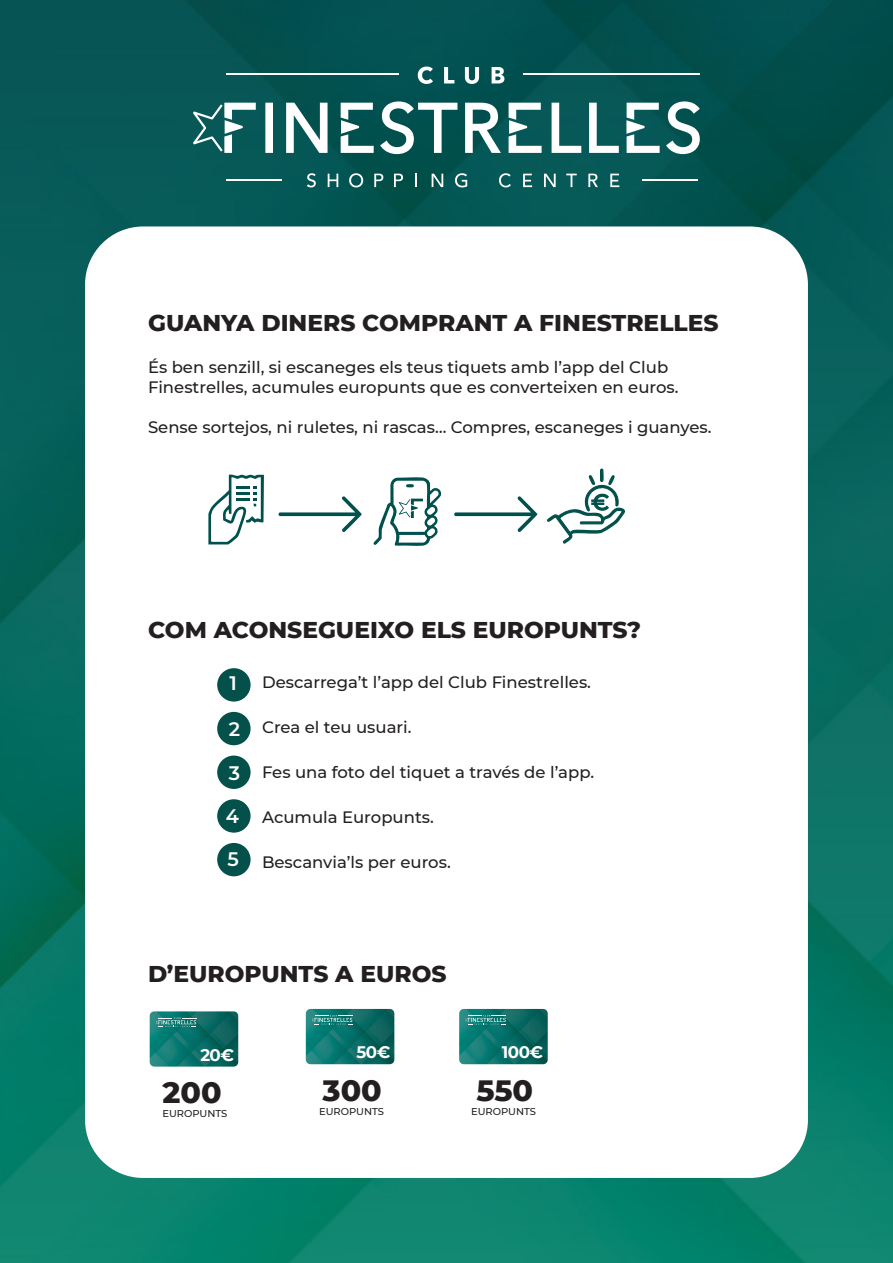
<style>
.page{position:relative;width:893px;height:1263px;background:#fff}
.page>*{position:absolute;margin:0;border:0;box-sizing:border-box;transform-origin:0 0}
.t1{font:800 30px "Montserrat";color:#231f20}
.t2{font:800 23.4px "Montserrat";color:#231f20}
.t3{font:600 19.5px/42.8px "Montserrat";color:#fff}
.t4{font:700 16.65px "Montserrat";letter-spacing:-.03em;color:#fff}
.t5{font:500 16.5px/19.8px "Montserrat";color:#231f20}
.t6{font:500 9.9px "Montserrat";color:#231f20}
</style>
<div class="page">
<img style="left:0;top:0;width:893px;height:1263px">
<svg style="left:193px;top:101px;width:507px;height:53px"></svg>
<hr style="left:643px;top:179px;width:55px;height:2px;background:#fff">
<hr style="left:226px;top:179px;width:55px;height:2px;background:#fff">
<svg style="left:307px;top:173px;width:9px;height:14px"></svg>
<svg style="left:328px;top:174px;width:10px;height:13px"></svg>
<svg style="left:349px;top:173px;width:14px;height:14px"></svg>
<svg style="left:374px;top:174px;width:9px;height:13px"></svg>
<svg style="left:394px;top:174px;width:9px;height:13px"></svg>
<svg style="left:415px;top:174px;width:2px;height:13px"></svg>
<svg style="left:432px;top:174px;width:11px;height:13px"></svg>
<svg style="left:455px;top:173px;width:12px;height:14px"></svg>
<svg style="left:499px;top:173px;width:12px;height:14px"></svg>
<svg style="left:523px;top:174px;width:9px;height:13px"></svg>
<svg style="left:544px;top:174px;width:12px;height:13px"></svg>
<svg style="left:566px;top:174px;width:11px;height:13px"></svg>
<svg style="left:588px;top:174px;width:10px;height:13px"></svg>
<svg style="left:610px;top:174px;width:9px;height:13px"></svg>
<hr style="left:226px;top:73px;width:173px;height:2px;background:#fff">
<hr style="left:523px;top:73px;width:177px;height:2px;background:#fff">
<svg style="left:418px;top:67px;width:15px;height:17px"></svg>
<svg style="left:444px;top:67px;width:10px;height:16px"></svg>
<svg style="left:465px;top:67px;width:14px;height:17px"></svg>
<svg style="left:492px;top:67px;width:12px;height:16px"></svg>
<div style="left:85px;top:226px;width:723px;height:952px;background:#fff;border-radius:58px"></div>
<div style="left:217px;top:668px;width:34px;height:33px;background:#04514b;border-radius:50%"></div>
<div style="left:217px;top:712px;width:34px;height:33px;background:#04514b;border-radius:50%"></div>
<div style="left:217px;top:755px;width:34px;height:34px;background:#04514b;border-radius:50%"></div>
<div style="left:217px;top:799px;width:34px;height:34px;background:#04514b;border-radius:50%"></div>
<div style="left:217px;top:843px;width:34px;height:33px;background:#04514b;border-radius:50%"></div>
<img style="left:459px;top:1009px;width:89px;height:55px">
<svg style="left:465px;top:1015px;width:41px;height:10px"></svg>
<img style="left:306px;top:1009px;width:88px;height:55px">
<svg style="left:312px;top:1015px;width:40px;height:10px"></svg>
<img style="left:150px;top:1011px;width:88px;height:55px">
<svg style="left:156px;top:1017px;width:40px;height:10px"></svg>
<svg style="left:208px;top:474px;width:56px;height:70px"></svg>
<svg style="left:547px;top:468px;width:78px;height:76px"></svg>
<svg style="left:373px;top:477px;width:69px;height:69px"></svg>
<svg style="left:278px;top:496px;width:84px;height:36px"></svg>
<svg style="left:454px;top:496px;width:83px;height:36px"></svg>
<h2 class="t2" style="left:148px;top:305px;width:572px">GUANYA DINERS COMPRANT A FINESTRELLES</h2>
<p class="t5" style="left:148px;top:357px;width:532px">És ben senzill, si escaneges els teus tiquets amb l’app del Club<br>Finestrelles, acumules europunts que es converteixen en euros.</p>
<p class="t5" style="left:148px;top:416px;width:565px">Sense sortejos, ni ruletes, ni rascas… Compres, escaneges i guanyes.</p>
<h2 class="t2" style="left:148px;top:613px;width:495px">COM ACONSEGUEIXO ELS EUROPUNTS?</h2>
<p class="t5" style="left:262px;top:672px;width:330px">Descarrega’t l’app del Club Finestrelles.</p>
<p class="t5" style="left:262px;top:717px;width:151px">Crea el teu usuari.</p>
<p class="t5" style="left:262px;top:762px;width:334px">Fes una foto del tiquet a través de l’app.</p>
<p class="t5" style="left:262px;top:807px;width:173px">Acumula Europunts.</p>
<p class="t5" style="left:262px;top:852px;width:190px">Bescanvia’ls per euros.</p>
<p class="t3" style="left:230px;top:661px;width:9px">1</p>
<p class="t3" style="left:229px;top:706px;width:13px">2</p>
<p class="t3" style="left:226px;top:750px;width:16px">3<br>4</p>
<p class="t3" style="left:227px;top:837px;width:13px">5</p>
<h2 class="t2" style="left:148px;top:956px;width:300px">D’EUROPUNTS A EUROS</h2>
<p class="t4" style="left:200px;top:1043px;width:35px">20€</p>
<p class="t4" style="left:356px;top:1040px;width:35px">50€</p>
<p class="t4" style="left:502px;top:1040px;width:43px">100€</p>
<h1 class="t1" style="left:163px;top:1070px;width:61px">200</h1>
<p class="t6" style="left:162px;top:1107px;width:67px">EUROPUNTS</p>
<h1 class="t1" style="left:323px;top:1068px;width:61px">300</h1>
<p class="t6" style="left:319px;top:1104px;width:67px">EUROPUNTS</p>
<h1 class="t1" style="left:476px;top:1068px;width:58px">550</h1>
<p class="t6" style="left:471px;top:1104px;width:67px">EUROPUNTS</p>
</div>
